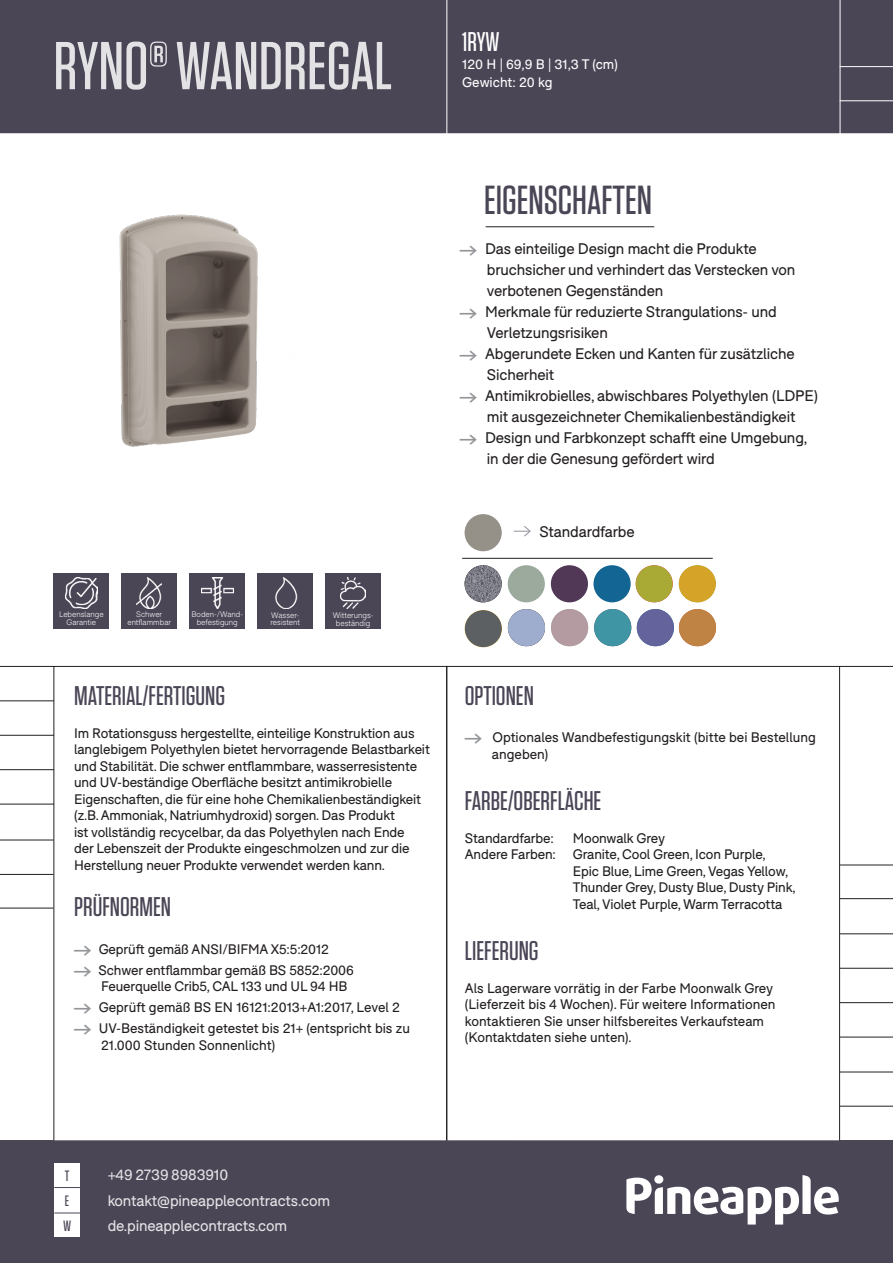
<style>
.page{position:relative;width:893px;height:1263px;background:#fff}
.page>*{position:absolute;margin:0;border:0;box-sizing:border-box;transform-origin:0 0}
.t1{font:500 67.5px "Tungsten";color:#fff}
.t2{font:500 40.5px "Tungsten";color:#4b4656}
.t3{font:500 27px "Tungsten";color:#4b4656}
.t4{font:500 27px "Tungsten";color:#fff}
.t5{font:15px/21px "F37 Bolton";letter-spacing:-.01em;color:#231f20}
.t6{font:15px "F37 Bolton";letter-spacing:-.01em;color:#fff}
.t7{font:500 15px "Tungsten";color:#4b4656}
.t8{font:13.5px/16.5px "F37 Bolton";letter-spacing:-.01em;color:#231f20}
.t9{font:13.5px "F37 Bolton";color:#fff}
.t10{font:300 7.8px/7.8px "F37 Bolton";color:#fff}
.s1{font-family:"Pinearrow";font-size:15px;color:#939598}
.s2{font-family:"Pinearrow";color:#939598}
</style>
<div class="page">
<div style="left:1px;top:1px;width:891px;height:131px;background:#4b4656"></div>
<div style="left:0;top:0;width:893px;height:133px;border:2px solid #4b4656"></div>
<div style="left:1px;top:1141px;width:891px;height:121px;background:#4b4656"></div>
<div style="left:0;top:1140px;width:893px;height:123px;border:2px solid #4b4656"></div>
<hr style="left:840px;top:865px;width:53px;height:1px;background:#231f20">
<hr style="left:840px;top:1002px;width:53px;height:1px;background:#231f20">
<hr style="left:840px;top:933px;width:53px;height:1px;background:#231f20">
<hr style="left:840px;top:1072px;width:53px;height:1px;background:#231f20">
<hr style="left:840px;top:1037px;width:53px;height:1px;background:#231f20">
<hr style="left:840px;top:968px;width:53px;height:1px;background:#231f20">
<hr style="left:840px;top:1106px;width:53px;height:1px;background:#231f20">
<hr style="left:840px;top:898px;width:53px;height:1px;background:#231f20">
<svg style="left:626px;top:1175px;width:213px;height:49px"></svg>
<div style="left:654px;top:1175px;width:9px;height:9px;background:#fff;border-radius:50%"></div>
<div style="left:54px;top:1162px;width:26px;height:25px;background:#fff"></div>
<div style="left:54px;top:1187px;width:26px;height:25px;background:#fff"></div>
<svg style="left:54px;top:1187px;width:26px;height:1px"></svg>
<hr style="left:840px;top:666px;width:53px;height:1px;background:#231f20">
<hr style="left:840px;top:0;width:1px;height:135px;background:#fff">
<hr style="left:840px;top:66px;width:53px;height:1px;background:#fff">
<hr style="left:840px;top:100px;width:53px;height:1px;background:#fff">
<hr style="left:446px;top:0;width:1px;height:134px;background:#fff">
<hr style="left:0;top:874px;width:53px;height:1px;background:#231f20">
<hr style="left:0;top:735px;width:54px;height:1px;background:#231f20">
<hr style="left:0;top:666px;width:54px;height:1px;background:#231f20">
<hr style="left:0;top:804px;width:54px;height:1px;background:#231f20">
<hr style="left:0;top:769px;width:54px;height:1px;background:#231f20">
<hr style="left:0;top:700px;width:54px;height:1px;background:#231f20">
<hr style="left:0;top:840px;width:53px;height:1px;background:#231f20">
<hr style="left:0;top:908px;width:53px;height:1px;background:#231f20">
<div style="left:54px;top:1212px;width:26px;height:25px;background:#fff"></div>
<svg style="left:54px;top:1212px;width:26px;height:1px"></svg>
<hr style="left:486px;top:226px;width:168px;height:1px;background:#231f20">
<div style="left:189px;top:573px;width:56px;height:56px;background:#4b4656"></div>
<img style="left:201px;top:578px;width:32px;height:30px">
<div style="left:121px;top:573px;width:56px;height:56px;background:#4b4656"></div>
<img style="left:137px;top:577px;width:24px;height:31px">
<div style="left:53px;top:573px;width:56px;height:56px;background:#4b4656"></div>
<img style="left:66px;top:577px;width:31px;height:31px">
<div style="left:257px;top:573px;width:56px;height:56px;background:#4b4656"></div>
<img style="left:275px;top:578px;width:23px;height:30px">
<div style="left:325px;top:573px;width:56px;height:56px;background:#4b4656"></div>
<img style="left:340px;top:578px;width:26px;height:30px">
<img style="left:119px;top:214px;width:139px;height:233px">
<img style="left:465px;top:565px;width:37px;height:37px;border-radius:19px">
<div style="left:551px;top:565px;width:37px;height:37px;background:#513857;border-radius:50%"></div>
<div style="left:508px;top:565px;width:37px;height:37px;background:#9baa9c;border-radius:50%"></div>
<div style="left:593px;top:565px;width:38px;height:37px;background:#136594;border-radius:50%"></div>
<div style="left:465px;top:514px;width:37px;height:37px;background:#959088;border-radius:50%"></div>
<div style="left:465px;top:610px;width:37px;height:37px;background:#5c6063;border-radius:50%"></div>
<div style="left:636px;top:565px;width:37px;height:37px;background:#a9a936;border-radius:50%"></div>
<div style="left:679px;top:565px;width:37px;height:37px;background:#d5a328;border-radius:50%"></div>
<hr style="left:462px;top:558px;width:251px;height:1px;background:#231f20">
<svg style="left:514px;top:526px;width:17px;height:11px"></svg>
<img style="left:508px;top:609px;width:37px;height:37px;border-radius:19px">
<img style="left:594px;top:609px;width:37px;height:37px;border-radius:19px">
<img style="left:551px;top:609px;width:37px;height:37px;border-radius:19px">
<img style="left:637px;top:609px;width:37px;height:37px;border-radius:19px">
<img style="left:679px;top:609px;width:37px;height:37px;border-radius:19px">
<h1 class="t1" style="left:53px;top:31px;width:340px">RYNO® WANDREGAL</h1>
<p class="t4" style="left:462px;top:27px;width:39px">1RYW</p>
<p class="t9" style="left:462px;top:56px;width:157px">120 H | 69,9 B | 31,3 T (cm)</p>
<p class="t9" style="left:462px;top:74px;width:92px">Gewicht: 20 kg</p>
<p class="t10" style="left:191px;top:610px;width:53px">Boden-/Wand-</p>
<p class="t10" style="left:197px;top:618px;width:43px">befestigung</p>
<p class="t10" style="left:59px;top:611px;width:46px">Lebenslange</p>
<p class="t10" style="left:67px;top:619px;width:31px">Garantie</p>
<p class="t10" style="left:269px;top:611px;width:26px;text-indent:9px">Fire retarda</p>
<p class="t10" style="left:136px;top:611px;width:27px">Schwer</p>
<p class="t10" style="left:127px;top:618px;width:45px">entflammbar</p>
<p class="t10" style="left:271px;top:611px;width:30px">Wasser-</p>
<p class="t10" style="left:270px;top:619px;width:31px">resistent</p>
<p class="t10" style="left:333px;top:612px;width:42px">Witterungs-</p>
<p class="t10" style="left:336px;top:620px;width:36px">beständig</p>
<p class="t3" style="left:74px;top:681px;width:152px">MATERIAL/FERTIGUNG</p>
<p class="t8" style="left:74px;top:725px;width:357px">Im Rotationsguss hergestellte, einteilige Konstruktion aus langlebigem Polyethylen bietet hervorragende Belastbarkeit und Stabilität. Die schwer entflammbare, wasserresistente und UV-beständige Oberfläche besitzt antimikrobielle Eigenschaften, die für eine hohe Chemikalienbeständigkeit (z.B. Ammoniak, Natriumhydroxid) sorgen. Das Produkt<br>ist vollständig recycelbar, da das Polyethylen nach Ende<br>der Lebenszeit der Produkte eingeschmolzen und zur die Herstellung neuer Produkte verwendet werden kann.</p>
<p class="t3" style="left:74px;top:893px;width:98px">PRÜFNORMEN</p>
<p class="t8" style="left:74px;top:941px;width:256px"><span class="s1">A</span> Geprüft gemäß ANSI/BIFMA X5:5:2012</p>
<p class="t8" style="left:101px;top:962px;width:254px;text-indent:-27px"><span class="s1">A</span> Schwer entflammbar gemäß BS 5852:2006<br>Feuerquelle Crib5, CAL 133 und UL 94 HB</p>
<p class="t8" style="left:74px;top:999px;width:327px"><span class="s1">A</span> Geprüft gemäß BS EN 16121:2013+A1:2017, Level 2</p>
<p class="t8" style="left:101px;top:1020px;width:310px;text-indent:-27px"><span class="s1">A</span> UV-Beständigkeit getestet bis 21+ (entspricht bis zu<br>21.000 Stunden Sonnenlicht)</p>
<p class="t2" style="left:484px;top:178px;width:169px">EIGENSCHAFTEN</p>
<p class="t5" style="left:487px;top:238px;width:310px;text-indent:-27px"><span class="s2">A</span> Das einteilige Design macht die Produkte bruchsicher und verhindert das Verstecken von verbotenen Gegenständen</p>
<p class="t5" style="left:487px;top:301px;width:291px;text-indent:-27px"><span class="s2">A</span> Merkmale für reduzierte Strangulations- und<br>Verletzungsrisiken</p>
<p class="t5" style="left:487px;top:343px;width:309px;text-indent:-27px"><span class="s2">A</span> Abgerundete Ecken und Kanten für zusätzliche<br>Sicherheit</p>
<p class="t5" style="left:460px;top:385px;width:359px;text-align:center"><span class="s2">A</span> Antimikrobielles, abwischbares Polyethylen (LDPE) mit ausgezeichneter Chemikalienbeständigkeit</p>
<p class="t5" style="left:487px;top:427px;width:322px;text-indent:-27px"><span class="s2">A</span> Design und Farbkonzept schafft eine Umgebung, in der die Genesung gefördert wird</p>
<p class="t5" style="left:539px;top:521px;width:97px">Standardfarbe</p>
<p class="t3" style="left:465px;top:681px;width:71px">OPTIONEN</p>
<p class="t8" style="left:492px;top:729px;width:325px;text-indent:-27px"><span class="s1">A</span> Optionales Wandbefestigungskit (bitte bei Bestellung angeben)</p>
<p class="t3" style="left:465px;top:786px;width:138px">FARBE/OBERFLÄCHE</p>
<p class="t8" style="left:465px;top:830px;width:90px">Standardfarbe:</p>
<p class="t8" style="left:573px;top:830px;width:94px">Moonwalk Grey</p>
<p class="t8" style="left:465px;top:846px;width:93px">Andere Farben:</p>
<p class="t8" style="left:573px;top:846px;width:194px">Granite, Cool Green, Icon Purple,</p>
<p class="t8" style="left:573px;top:863px;width:224px">Epic Blue, Lime Green, Vegas Yellow,<br>Thunder Grey, Dusty Blue, Dusty Pink,</p>
<p class="t8" style="left:573px;top:896px;width:211px">Teal, Violet Purple, Warm Terracotta</p>
<p class="t3" style="left:465px;top:936px;width:75px">LIEFERUNG</p>
<p class="t8" style="left:465px;top:980px;width:312px">Als Lagerware vorrätig in der Farbe Moonwalk Grey (Lieferzeit bis 4 Wochen). Für weitere Informationen kontaktieren Sie unser hilfsbereites Verkaufsteam (Kontaktdaten siehe unten).</p>
<p class="t7" style="left:65px;top:1168px;width:6px">T</p>
<p class="t6" style="left:107px;top:1166px;width:122px">+49 2739 8983910</p>
<p class="t7" style="left:65px;top:1193px;width:6px">E</p>
<p class="t6" style="left:107px;top:1191px;width:224px">kontakt@pineapplecontracts.com</p>
<p class="t7" style="left:63px;top:1218px;width:10px">W</p>
<p class="t6" style="left:107px;top:1217px;width:181px">de.pineapplecontracts.com</p>
</div>
